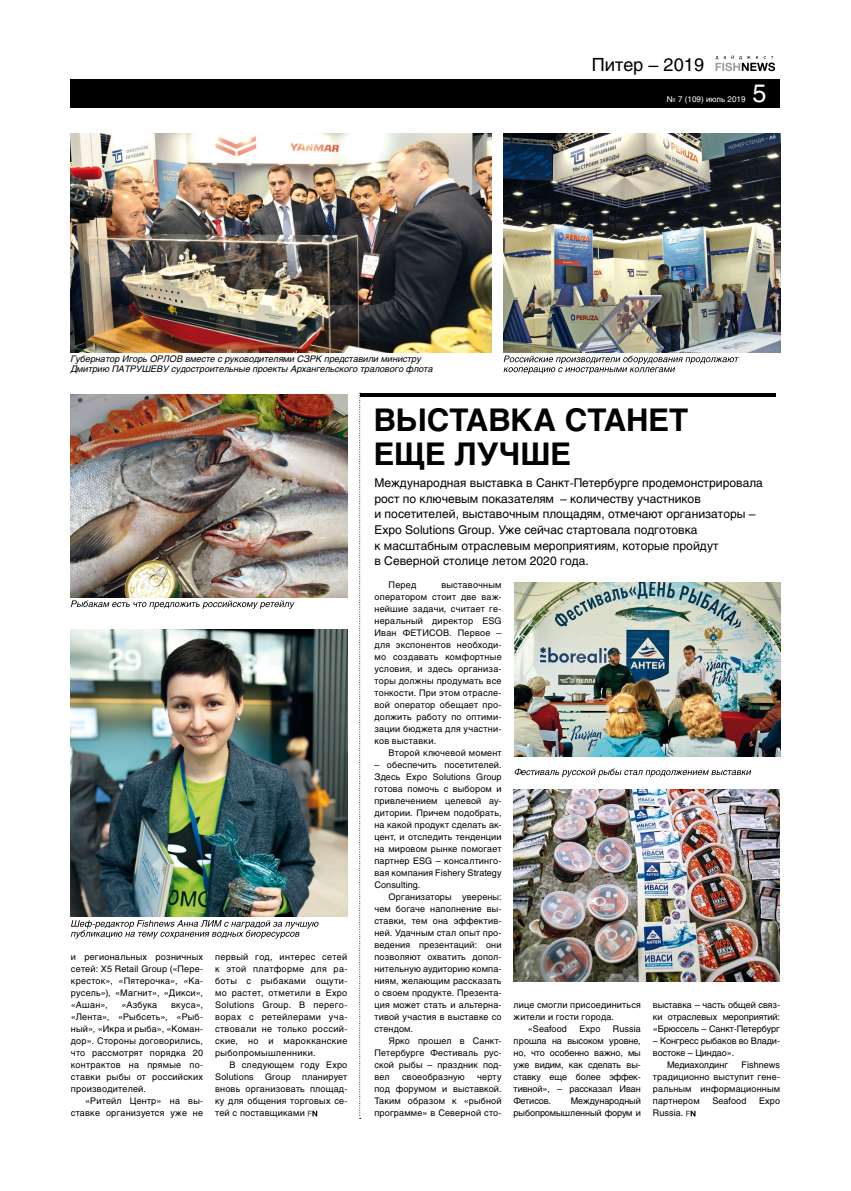
<style>
.page{position:relative;width:851px;height:1191px;background:#fff}
.page>*{position:absolute;margin:0;border:0;box-sizing:border-box;transform-origin:0 0}
.t1{font:700 31px/34.2px "Helios C";letter-spacing:-.005em;color:#000}
.t2{font:25px "Helios C";color:#fff}
.t3{font:18px "Helios C";color:#000}
.t4{font:12px/15.7px "Helios C";color:#000}
.t5{font:9px/12px "Helios C";letter-spacing:.015em;color:#000;text-align:justify}
.t6{font:italic 9px/10px "Helios C";color:#000}
.t7{font:9px/12px "Helios C";letter-spacing:-.01em;color:#000;text-align:right}
.t8{font:8px "Helios C";color:#fff}
</style>
<div class="page">
<div style="left:71px;top:79px;width:709px;height:29px;background:#000"></div>
<svg style="left:715px;top:55px;width:60px;height:16px"></svg>
<svg style="left:686px;top:1110px;width:9px;height:6px"></svg>
<svg style="left:308px;top:1110px;width:9px;height:6px"></svg>
<svg style="left:359px;top:393px;width:2px;height:726px"></svg>
<img style="left:71px;top:629px;width:276px;height:287px">
<img style="left:514px;top:582px;width:266px;height:175px">
<img style="left:71px;top:394px;width:276px;height:203px">
<img style="left:513px;top:789px;width:266px;height:192px">
<img style="left:71px;top:134px;width:420px;height:218px">
<img style="left:503px;top:134px;width:277px;height:218px">
<hr style="left:360px;top:393px;width:415px;height:4px;background:#000">
<svg style="left:503px;top:355px;width:235px;height:19px"></svg>
<svg style="left:71px;top:920px;width:247px;height:18px"></svg>
<svg style="left:514px;top:768px;width:237px;height:9px"></svg>
<svg style="left:71px;top:600px;width:223px;height:9px"></svg>
<p class="t6" style="left:71px;top:354px;width:363px">Губернатор Игорь ОРЛОВ вместе с руководителями СЗРК представили министру<br>Дмитрию ПАТРУШЕВУ судостроительные проекты Архангельского тралового флота</p>
<h3 class="t3" style="left:591px;top:54px;width:114px">Питер – 2019</h3>
<p class="t8" style="left:667px;top:95px;width:80px">№ 7 (109) июль 2019</p>
<h2 class="t2" style="left:752px;top:78px;width:16px">5</h2>
<p class="t5" style="left:71px;top:951px;width:134px">и региональных розничных сетей: X5 Retail Group («Пере&shy;кресток», «Пятерочка», «Ка&shy;русель»), «Магнит», «Дикси», «Ашан»,</p>
<p class="t5" style="left:121px;top:999px;width:37px">«Азбука</p>
<p class="t5" style="left:71px;top:999px;width:134px;text-indent:100px">вкуса», «Лента», «Рыбсеть», «Рыб&shy;ный», «Икра и рыба», «Коман&shy;дор». Стороны договорились, что рассмотрят порядка 20 контрактов на прямые по&shy;ставки рыбы от российских производителей.</p>
<p class="t5" style="left:71px;top:1095px;width:134px;text-align:right">«Ритейл Центр» на вы&shy;ставке организуется уже не</p>
<p class="t5" style="left:215px;top:951px;width:134px">первый год, интерес сетей к этой платформе для ра&shy;боты с рыбаками ощути&shy;мо растет, отметили в Expo Solutions Group. В перего&shy;ворах с ретейлерами уча&shy;ствовали не только россий&shy;ские, но и марокканские рыбопромышленники.</p>
<p class="t5" style="left:215px;top:1059px;width:134px;text-indent:14px">В следующем году Expo Solutions Group планирует вновь организовать площад&shy;ку для общения торговых се&shy;тей с поставщиками</p>
<h1 class="t1" style="left:373px;top:403px;width:316px">ВЫСТАВКА СТАНЕТ<br>ЕЩЕ ЛУЧШЕ</h1>
<p class="t4" style="left:374px;top:475px;width:390px">Международная выставка в Санкт-Петербурге продемонстрировала рост по ключевым показателям – количеству участников<br>и посетителей, выставочным площадям, отмечают организаторы – Expo Solutions Group. Уже сейчас стартовала подготовка<br>к масштабным отраслевым мероприятиям, которые пройдут<br>в Северной столице летом 2020 года.</p>
<p class="t5" style="left:388px;top:579px;width:29px">Перед</p>
<p class="t5" style="left:374px;top:579px;width:129px;text-indent:67px">выставочным оператором стоит две важ&shy;нейшие задачи, считает ге&shy;неральный директор ESG Иван ФЕТИСОВ. Первое – для экспонентов необходи&shy;мо создавать комфортные условия, и здесь организа&shy;торы должны продумать все тонкости. При этом отрасле&shy;вой оператор обещает про&shy;должить работу по оптими&shy;зации бюджета для участни&shy;ков выставки.</p>
<p class="t5" style="left:388px;top:747px;width:114px">Второй ключевой момент</p>
<p class="t5" style="left:374px;top:759px;width:129px">– обеспечить посетителей.<br>Здесь Expo Solutions Group готова помочь с выбором и привлечением целевой ау&shy;дитории. Причем подобрать, на какой продукт сделать ак&shy;цент, и отследить тенденции на мировом рынке помогает партнер ESG – консалтинго&shy;вая компания Fishery Strategy Consulting.</p>
<p class="t5" style="left:374px;top:891px;width:129px;text-indent:14px">Организаторы уверены: чем богаче наполнение вы&shy;ставки, тем она эффектив&shy;ней. Удачным стал опыт про&shy;ведения презентаций: они позволяют охватить допол&shy;нительную аудиторию компа&shy;ниям, желающим рассказать о своем продукте. Презента&shy;ция может стать и альтерна&shy;тивой участия в выставке со стендом.</p>
<p class="t5" style="left:374px;top:1035px;width:129px;text-indent:14px">Ярко прошел в Санкт-Петербурге Фестиваль рус&shy;ской рыбы – праздник под&shy;вел</p>
<p class="t5" style="left:402px;top:1071px;width:64px">своеобразную</p>
<p class="t5" style="left:374px;top:1071px;width:129px;text-indent:103px">черту под форумом и выставкой.<br>Таким образом к «рыбной программе» в Северной сто-</p>
<p class="t5" style="left:513px;top:999px;width:129px">лице смогли присоединиться</p>
<p class="t5" style="left:513px;top:1011px;width:102px">жители и гости города.</p>
<p class="t5" style="left:527px;top:1023px;width:41px">«Seafood</p>
<p class="t5" style="left:579px;top:1023px;width:23px">Expo</p>
<p class="t5" style="left:513px;top:1023px;width:129px;text-indent:99px">Russia прошла на высоком уровне, но, что особенно важно, мы уже видим, как сделать вы&shy;ставку еще более эффек&shy;тивной», – рассказал Иван Фетисов.</p>
<p class="t7" style="left:513px;top:1095px;width:129px">Международный рыбопромышленный форум и</p>
<p class="t5" style="left:652px;top:999px;width:129px">выставка – часть общей связ&shy;ки отраслевых мероприятий: «Брюссель – Санкт-Петербург</p>
<p class="t7" style="left:652px;top:1035px;width:129px">– Конгресс рыбаков во Влади-</p>
<p class="t7" style="left:652px;top:1047px;width:83px">востоке – Циндао».</p>
<p class="t7" style="left:667px;top:1059px;width:63px">Медиахолдинг</p>
<p class="t5" style="left:652px;top:1059px;width:129px;text-indent:89px">Fishnews традиционно выступит гене&shy;ральным информационным партнером</p>
<p class="t5" style="left:712px;top:1095px;width:36px">Seafood</p>
<p class="t5" style="left:759px;top:1095px;width:23px">Expo</p>
<p class="t5" style="left:652px;top:1107px;width:32px">Russia.</p>
</div>
